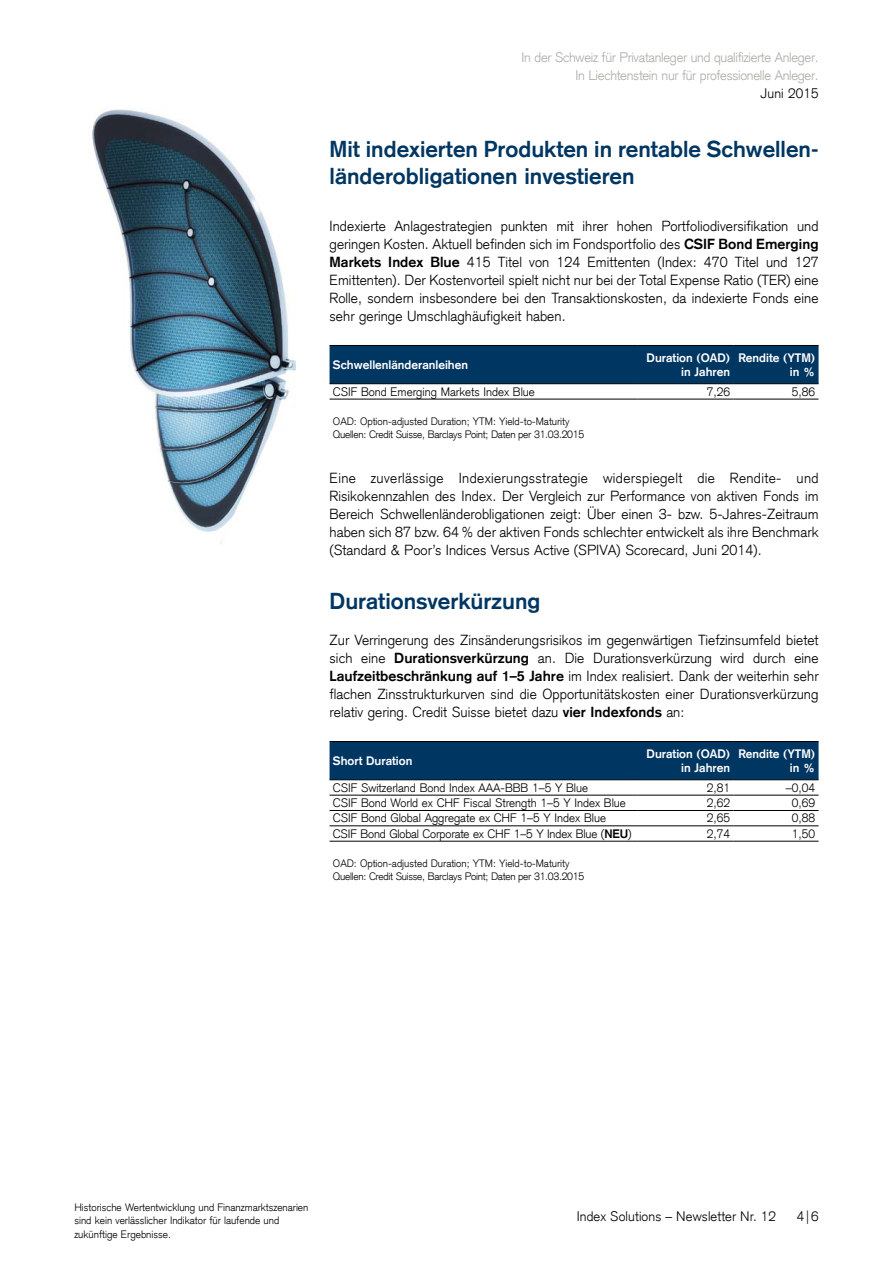
<style>
.page{position:relative;width:893px;height:1263px;background:#fff}
.page>*{position:absolute;margin:0;border:0;box-sizing:border-box;transform-origin:0 0}
.t1{font:700 22.5px/27px "Credit Suisse Type";color:#003662}
.t2{font:300 14.25px/18px "Credit Suisse Type";letter-spacing:.005em;color:#000;text-align:justify}
.t3{font:300 13.5px/18px "Credit Suisse Type";letter-spacing:-.02em;color:#adafa8;text-align:right}
.t4{font:300 13.5px "Credit Suisse Type";letter-spacing:.01em;color:#000}
.t5{font:300 12px "Credit Suisse Type";color:#000}
.t6{font:700 12px/14.2px "Credit Suisse Type";color:#fff;text-align:right}
.t7{font:300 10.5px/13.5px "Credit Suisse Type";letter-spacing:-.025em;color:#000}
.t8{font:300 10.5px/13.5px "Credit Suisse Type";color:#000}
.s1{font-weight:700}
</style>
<div class="page">
<div style="left:330px;top:346px;width:489px;height:37px;background:#003662"></div>
<hr style="left:330px;top:383px;width:308px;height:1px;background:#000">
<hr style="left:638px;top:383px;width:95px;height:1px;background:#000">
<hr style="left:733px;top:383px;width:86px;height:1px;background:#000">
<hr style="left:330px;top:399px;width:308px;height:1px;background:#000">
<hr style="left:638px;top:399px;width:95px;height:1px;background:#000">
<hr style="left:733px;top:399px;width:86px;height:1px;background:#000">
<hr style="left:330px;top:345px;width:308px;height:1px;background:#000">
<hr style="left:638px;top:345px;width:95px;height:1px;background:#000">
<hr style="left:733px;top:345px;width:86px;height:1px;background:#000">
<div style="left:330px;top:742px;width:489px;height:37px;background:#003662"></div>
<hr style="left:330px;top:825px;width:308px;height:1px;background:#000">
<hr style="left:638px;top:825px;width:95px;height:1px;background:#000">
<hr style="left:733px;top:825px;width:86px;height:1px;background:#000">
<hr style="left:330px;top:741px;width:308px;height:1px;background:#000">
<hr style="left:638px;top:741px;width:95px;height:1px;background:#000">
<hr style="left:733px;top:741px;width:86px;height:1px;background:#000">
<hr style="left:330px;top:779px;width:308px;height:1px;background:#000">
<hr style="left:638px;top:779px;width:95px;height:1px;background:#000">
<hr style="left:733px;top:779px;width:86px;height:1px;background:#000">
<hr style="left:330px;top:795px;width:308px;height:1px;background:#000">
<hr style="left:638px;top:795px;width:95px;height:1px;background:#000">
<hr style="left:733px;top:795px;width:86px;height:1px;background:#000">
<hr style="left:330px;top:810px;width:308px;height:1px;background:#000">
<hr style="left:638px;top:810px;width:95px;height:1px;background:#000">
<hr style="left:733px;top:810px;width:86px;height:1px;background:#000">
<hr style="left:330px;top:841px;width:308px;height:1px;background:#000">
<hr style="left:638px;top:841px;width:95px;height:1px;background:#000">
<hr style="left:733px;top:841px;width:86px;height:1px;background:#000">
<img style="left:92px;top:109px;width:204px;height:435px">
<p class="t3" style="left:521px;top:49px;width:299px">In der Schweiz für Privatanleger und qualifizierte Anleger.<br>In Liechtenstein nur für professionelle Anleger.</p>
<p class="t4" style="left:761px;top:85px;width:59px">Juni 2015</p>
<h1 class="t1" style="left:330px;top:136px;width:490px">Mit indexierten Produkten in rentable Schwellen&shy;länderobligationen investieren</h1>
<p class="t2" style="left:330px;top:217px;width:491px">Indexierte Anlagestrategien punkten mit ihrer hohen Portfoliodiversifikation und geringen Kosten. Aktuell befinden sich im Fondsportfolio des <span class="s1">CSIF Bond Emerging Markets Index Blue</span> 415 Titel von 124 Emittenten (Index: 470 Titel und 127<br>Emittenten). Der Kostenvorteil spielt nicht nur bei der Total Expense Ratio (TER) eine Rolle, sondern insbesondere bei den Transaktionskosten, da indexierte Fonds eine sehr geringe Umschlaghäufigkeit haben.</p>
<p class="t6" style="left:333px;top:358px;width:137px">Schwellenländeranleihen</p>
<p class="t6" style="left:647px;top:350px;width:85px">Duration (OAD) in Jahren</p>
<p class="t6" style="left:738px;top:350px;width:78px">Rendite (YTM) in %</p>
<p class="t5" style="left:333px;top:384px;width:203px">CSIF Bond Emerging Markets Index Blue</p>
<p class="t5" style="left:707px;top:384px;width:25px">7,26</p>
<p class="t5" style="left:792px;top:384px;width:25px">5,86</p>
<p class="t7" style="left:333px;top:414px;width:253px">OAD: Option-adjusted Duration; YTM: Yield-to-Maturity<br>Quellen: Credit Suisse, Barclays Point; Daten per 31.03.2015</p>
<p class="t2" style="left:330px;top:469px;width:491px">Eine zuverlässige Indexierungsstrategie widerspiegelt die Rendite- und Risikokennzahlen des Index. Der Vergleich zur Performance von aktiven Fonds im Bereich Schwellenländerobligationen zeigt: Über einen 3- bzw. 5-Jahres-Zeitraum haben sich 87 bzw. 64% der aktiven Fonds schlechter entwickelt als ihre Benchmark (Standard &amp; Poor’s Indices Versus Active (SPIVA) Scorecard, Juni 2014).</p>
<h1 class="t1" style="left:330px;top:588px;width:212px">Durationsverkürzung</h1>
<p class="t2" style="left:330px;top:631px;width:491px">Zur Verringerung des Zinsänderungsrisikos im gegenwärtigen Tiefzinsumfeld bietet sich eine <span class="s1">Durationsverkürzung</span> an. Die Durationsverkürzung wird durch eine <span class="s1">Laufzeitbeschränkung auf 1–5 Jahre</span> im Index realisiert. Dank der weiterhin sehr flachen Zinsstrukturkurven sind die Opportunitätskosten einer Durationsverkürzung relativ gering. Credit Suisse bietet dazu <span class="s1">vier Indexfonds</span> an:</p>
<p class="t6" style="left:333px;top:754px;width:81px">Short Duration</p>
<p class="t6" style="left:647px;top:746px;width:85px">Duration (OAD) in Jahren</p>
<p class="t6" style="left:738px;top:746px;width:78px">Rendite (YTM) in %</p>
<p class="t5" style="left:333px;top:780px;width:257px">CSIF Switzerland Bond Index AAA-BBB 1–5 Y Blue</p>
<p class="t5" style="left:707px;top:780px;width:25px">2,81</p>
<p class="t5" style="left:786px;top:780px;width:31px">–0,04</p>
<p class="t5" style="left:333px;top:796px;width:294px">CSIF Bond World ex CHF Fiscal Strength 1–5 Y Index Blue</p>
<p class="t5" style="left:707px;top:796px;width:25px">2,62</p>
<p class="t5" style="left:792px;top:796px;width:25px">0,69</p>
<p class="t5" style="left:333px;top:811px;width:275px">CSIF Bond Global Aggregate ex CHF 1–5 Y Index Blue</p>
<p class="t5" style="left:707px;top:811px;width:25px">2,65</p>
<p class="t5" style="left:792px;top:811px;width:25px">0,88</p>
<p class="t5" style="left:333px;top:826px;width:300px">CSIF Bond Global Corporate ex CHF 1–5 Y Index Blue (<span class="s1">NEU</span>)</p>
<p class="t5" style="left:707px;top:826px;width:25px">2,74</p>
<p class="t5" style="left:792px;top:826px;width:25px">1,50</p>
<p class="t7" style="left:333px;top:856px;width:253px">OAD: Option-adjusted Duration; YTM: Yield-to-Maturity<br>Quellen: Credit Suisse, Barclays Point; Daten per 31.03.2015</p>
<p class="t8" style="left:74px;top:1200px;width:236px">Historische Wertentwicklung und Finanzmarktszenarien sind kein verlässlicher Indikator für laufende und zukünftige Ergebnisse.</p>
<p class="t4" style="left:577px;top:1209px;width:201px">Index Solutions – Newsletter Nr. 12</p>
<p class="t4" style="left:797px;top:1209px;width:23px">4|6</p>
</div>
